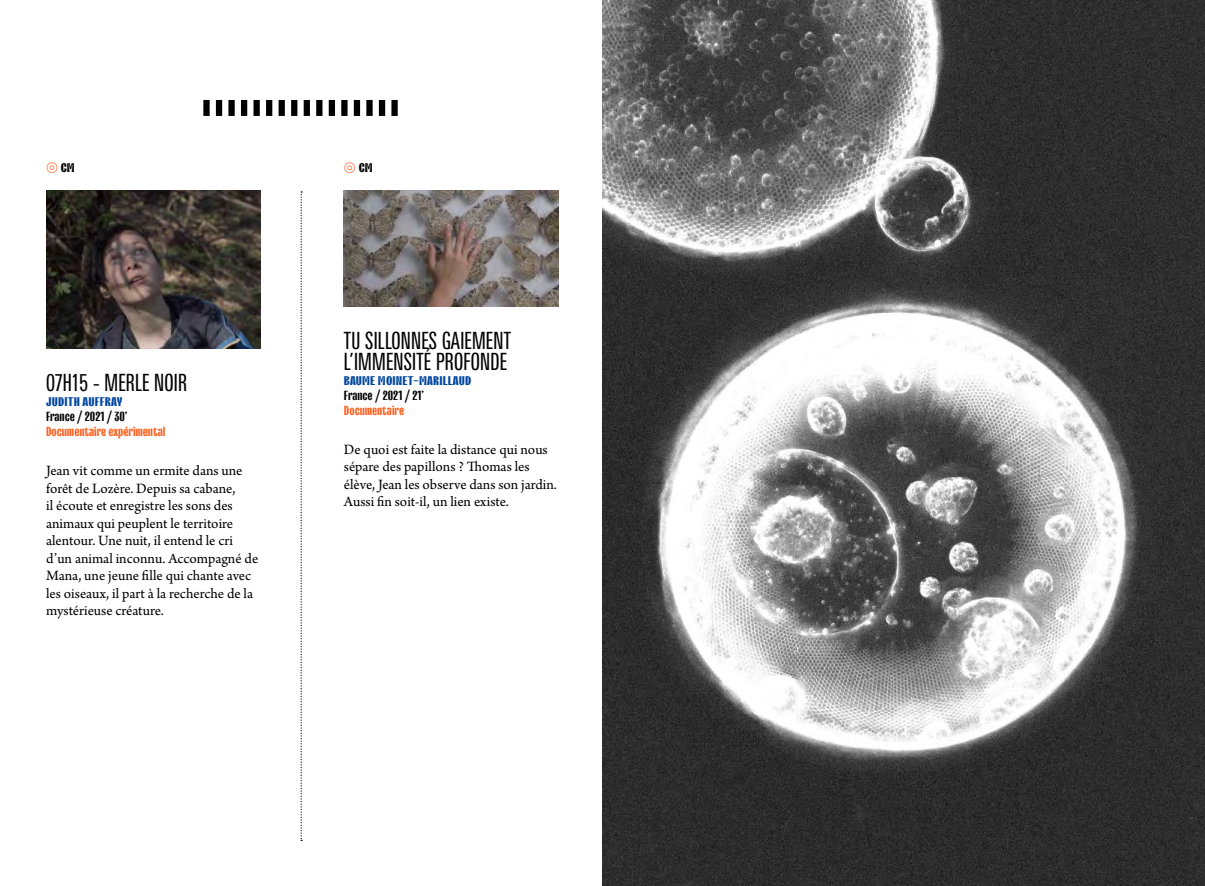
<style>
.page{position:relative;width:1205px;height:886px;background:#fff}
.page>*{position:absolute;margin:0;border:0;box-sizing:border-box;transform-origin:0 0}
.t1{font:23.75px/21.2px "Linotype Univers Comp";letter-spacing:.01em;color:#000}
.t2{font:15px/17.5px "Arno Pro";color:#000}
.t3{font:13.12px "TT Trailers Trial Db";color:#ff5c19;scale:1.5 1}
.t4{font:13.12px "TT Trailers Trial Db";color:#000;scale:1.5 1}
.t5{font:700 12.5px "TT Trailers Trial";letter-spacing:.01em;color:#00469e;scale:1.5 1}
.t6{font:700 12.5px "TT Trailers Trial";color:#000;scale:1.5 1}
.s1{font-family:"Matorral";font-size:15px;color:#ff5c19}
</style>
<div class="page">
<img style="left:46px;top:191px;width:214px;height:158px">
<svg style="left:300px;top:191px;width:2px;height:650px"></svg>
<img style="left:344px;top:190px;width:214px;height:116px">
<img style="left:602px;top:0;width:603px;height:886px">
<svg style="left:203px;top:100px;width:195px;height:16px"></svg>
<p class="t6" style="left:46px;top:161px;width:20px"><span class="s1">◉</span> CM</p>
<h1 class="t1" style="left:46px;top:372px;width:142px">07h15 - MERLE NOIR</h1>
<p class="t5" style="left:46px;top:395px;width:52px">JUDITH AUFFRAY</p>
<p class="t4" style="left:46px;top:410px;width:56px">France / 2021 / 30’</p>
<p class="t3" style="left:46px;top:425px;width:81px">Documentaire expérimental</p>
<p class="t2" style="left:46px;top:463px;width:214px">Jean vit comme un ermite dans une forêt de Lozère. Depuis sa cabane,<br>il écoute et enregistre les sons des animaux qui peuplent le territoire alentour. Une nuit, il entend le cri d’un animal inconnu. Accompagné de Mana, une jeune fille qui chante avec les oiseaux, il part à la recherche de la mystérieuse créature.</p>
<p class="t6" style="left:344px;top:161px;width:16px"><span class="s1">◉</span>cM</p>
<h1 class="t1" style="left:344px;top:330px;width:168px">TU SILLONNES GAIEMENT<br>L’IMMENSITÉ PROFONDE</h1>
<p class="t5" style="left:344px;top:374px;width:86px">BAUME MOINET-MARILLAUD</p>
<p class="t4" style="left:344px;top:389px;width:55px">France / 2021 / 21’</p>
<p class="t3" style="left:344px;top:404px;width:42px">Documentaire</p>
<p class="t2" style="left:344px;top:441px;width:215px">De quoi est faite la distance qui nous sépare des papillons ? Thomas les élève, Jean les observe dans son jardin.<br>Aussi fin soit-il, un lien existe.</p>
</div>
